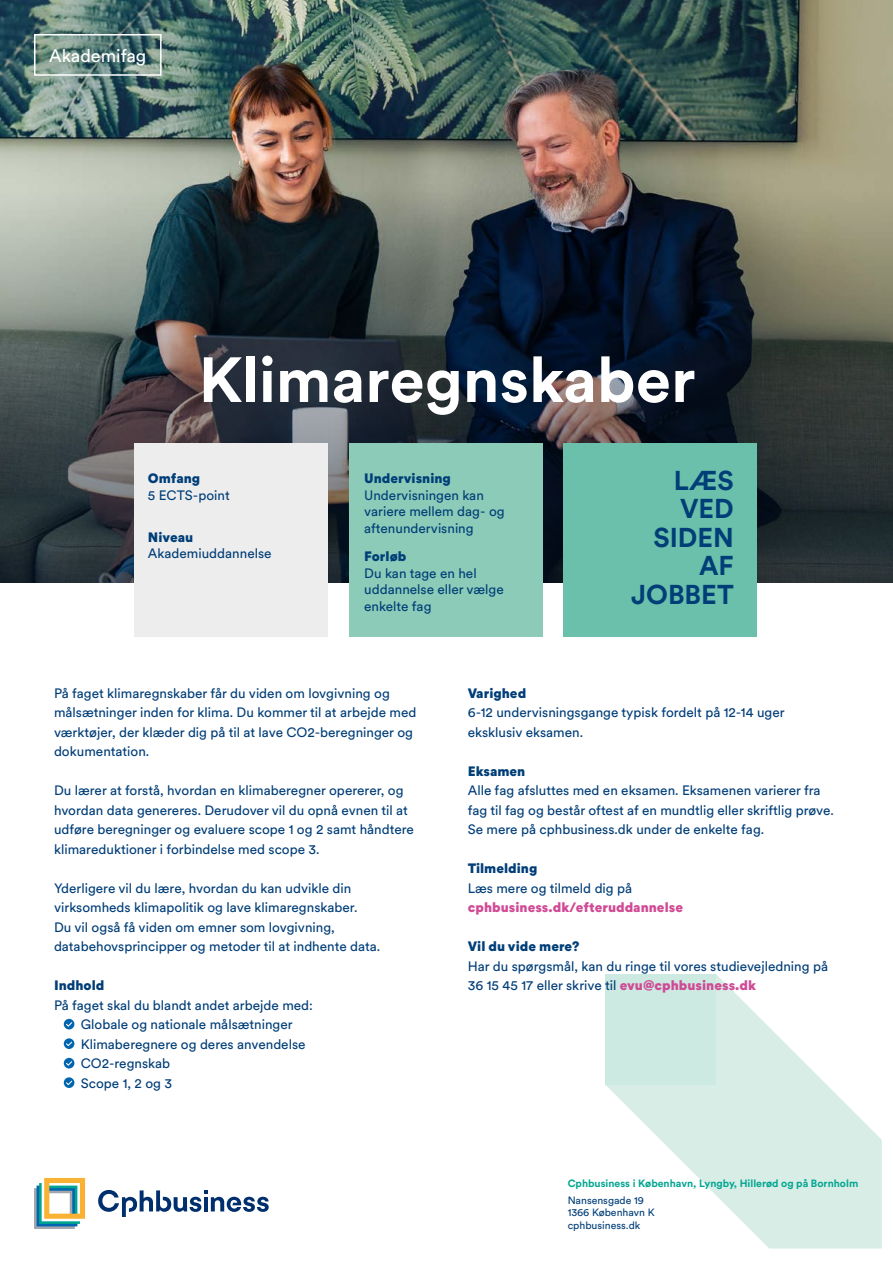
<style>
.page{position:relative;width:893px;height:1263px;background:#fff}
.page>*{position:absolute;margin:0;border:0;box-sizing:border-box;transform-origin:0 0}
.Titel{font:700 63px "Circular XX";color:#fff}
.t1{font:700 27px/28.5px "Circular Std";color:#003e78;text-align:right}
.t2{font:18px "Circular Std";color:#fff}
.Brødtekst{font:13.5px/19.5px "Circular XX";color:#003e78}
.Faktaboks{font:13.5px/16.5px "Circular XX";color:#003e78}
.Overskrift{font:900 13.5px "Circular XX";color:#003e78}
.Brødtekst-2{font:900 13.5px "Circular XX";color:#d14a95}
.t3{font:700 10.5px "Circular Std";color:#00a590}
.t4{font:10.5px/12.6px "Circular Std";color:#003e78}
.s1{font-weight:900;color:#d14a95}
</style>
<div class="page">
<svg style="left:605px;top:974px;width:277px;height:274px;fill:#d7ede6"></svg>
<div style="left:605px;top:974px;width:111px;height:110px;background:#cce9e2"></div>
<svg style="left:34px;top:1178px;width:51px;height:51px"></svg>
<svg style="left:98px;top:1190px;width:171px;height:27px"></svg>
<img style="left:0;top:0;width:893px;height:121px">
<img style="left:0;top:121px;width:893px;height:462px">
<div style="left:135px;top:443px;width:193px;height:194px;background:#ededed"></div>
<div style="left:349px;top:443px;width:194px;height:194px;background:#8bcbb7"></div>
<div style="left:563px;top:443px;width:194px;height:194px;background:#6ac0aa"></div>
<div style="left:64px;top:1019px;width:10px;height:10px;background:#0065b0;border-radius:50%"></div>
<svg style="left:66px;top:1022px;width:6px;height:5px"></svg>
<div style="left:64px;top:1058px;width:10px;height:10px;background:#0065b0;border-radius:50%"></div>
<svg style="left:66px;top:1061px;width:6px;height:5px"></svg>
<div style="left:64px;top:1077px;width:10px;height:11px;background:#0065b0;border-radius:50%"></div>
<svg style="left:66px;top:1081px;width:6px;height:4px"></svg>
<div style="left:64px;top:1038px;width:10px;height:11px;background:#0065b0;border-radius:50%"></div>
<svg style="left:66px;top:1042px;width:6px;height:4px"></svg>
<div style="left:34px;top:34px;width:128px;height:42px;border:2px solid #fff"></div>
<h3 class="t2" style="left:49px;top:45px;width:99px">Akademifag</h3>
<h1 class="Titel" style="left:199px;top:336px;width:498px">Klimaregnskaber</h1>
<h2 class="Overskrift" style="left:148px;top:469px;width:54px">Omfang</h2>
<p class="Faktaboks" style="left:148px;top:486px;width:83px">5 ECTS-point</p>
<h2 class="Overskrift" style="left:148px;top:527px;width:47px">Niveau</h2>
<p class="Faktaboks" style="left:148px;top:544px;width:125px">Akademiuddannelse</p>
<h2 class="Overskrift" style="left:364px;top:469px;width:88px">Undervisning</h2>
<p class="Faktaboks" style="left:364px;top:486px;width:142px">Undervisningen kan variere mellem dag- og aftenundervisning</p>
<h2 class="Overskrift" style="left:364px;top:547px;width:44px">Forløb</h2>
<p class="Faktaboks" style="left:364px;top:564px;width:141px">Du kan tage en hel uddannelse eller vælge enkelte fag</p>
<h2 class="t1" style="left:631px;top:465px;width:104px">LÆS<br>VED<br>SIDEN<br>AF<br>JOBBET</h2>
<p class="Brødtekst" style="left:54px;top:682px;width:364px">På faget klimaregnskaber får du viden om lovgivning og målsætninger inden for klima. Du kommer til at arbejde med værktøjer, der klæder dig på til at lave CO2-beregninger og dokumentation.</p>
<p class="Brødtekst" style="left:54px;top:780px;width:361px">Du lærer at forstå, hvordan en klimaberegner opererer, og hvordan data genereres. Derudover vil du opnå evnen til at udføre beregninger og evaluere scope 1 og 2 samt håndtere klimareduktioner i forbindelse med scope 3.</p>
<p class="Brødtekst" style="left:54px;top:877px;width:328px">Yderligere vil du lære, hvordan du kan udvikle din virksomheds klimapolitik og lave klimaregnskaber.<br>Du vil også få viden om emner som lovgivning, databehovsprincipper og metoder til at indhente data.</p>
<h2 class="Overskrift" style="left:54px;top:976px;width:52px">Indhold</h2>
<p class="Brødtekst" style="left:54px;top:994px;width:260px">På faget skal du blandt andet arbejde med:</p>
<p class="Brødtekst" style="left:81px;top:1014px;width:213px">Globale og nationale målsætninger</p>
<p class="Brødtekst" style="left:81px;top:1033px;width:226px">Klimaberegnere og deres anvendelse</p>
<p class="Brødtekst" style="left:81px;top:1053px;width:91px">CO2-regnskab</p>
<p class="Brødtekst" style="left:81px;top:1072px;width:93px">Scope 1, 2 og 3</p>
<h2 class="Overskrift" style="left:468px;top:683px;width:60px">Varighed</h2>
<p class="Brødtekst" style="left:468px;top:702px;width:318px">6-12 undervisningsgange typisk fordelt på 12-14 uger eksklusiv eksamen.</p>
<h2 class="Overskrift" style="left:468px;top:761px;width:59px">Eksamen</h2>
<p class="Brødtekst" style="left:468px;top:780px;width:368px">Alle fag afsluttes med en eksamen. Eksamenen varierer fra fag til fag og består oftest af en mundtlig eller skriftlig prøve.<br>Se mere på cphbusiness.dk under de enkelte fag.</p>
<h2 class="Overskrift" style="left:468px;top:859px;width:71px">Tilmelding</h2>
<p class="Brødtekst" style="left:468px;top:877px;width:166px">Læs mere og tilmeld dig på</p>
<p class="Brødtekst-2" style="left:468px;top:898px;width:217px">cphbusiness.dk/efteruddannelse</p>
<h2 class="Overskrift" style="left:468px;top:937px;width:113px">Vil du vide mere?</h2>
<p class="Brødtekst" style="left:468px;top:955px;width:362px">Har du spørgsmål, kan du ringe til vores studievejledning på<br>36 15 45 17 eller skrive til <span class="s1">evu@cphbusiness.dk</span></p>
<p class="t3" style="left:568px;top:1177px;width:292px">Cphbusiness i København, Lyngby, Hillerød og på Bornholm</p>
<p class="t4" style="left:568px;top:1193px;width:89px">Nansensgade 19<br>1366 København K cphbusiness.dk</p>
</div>
